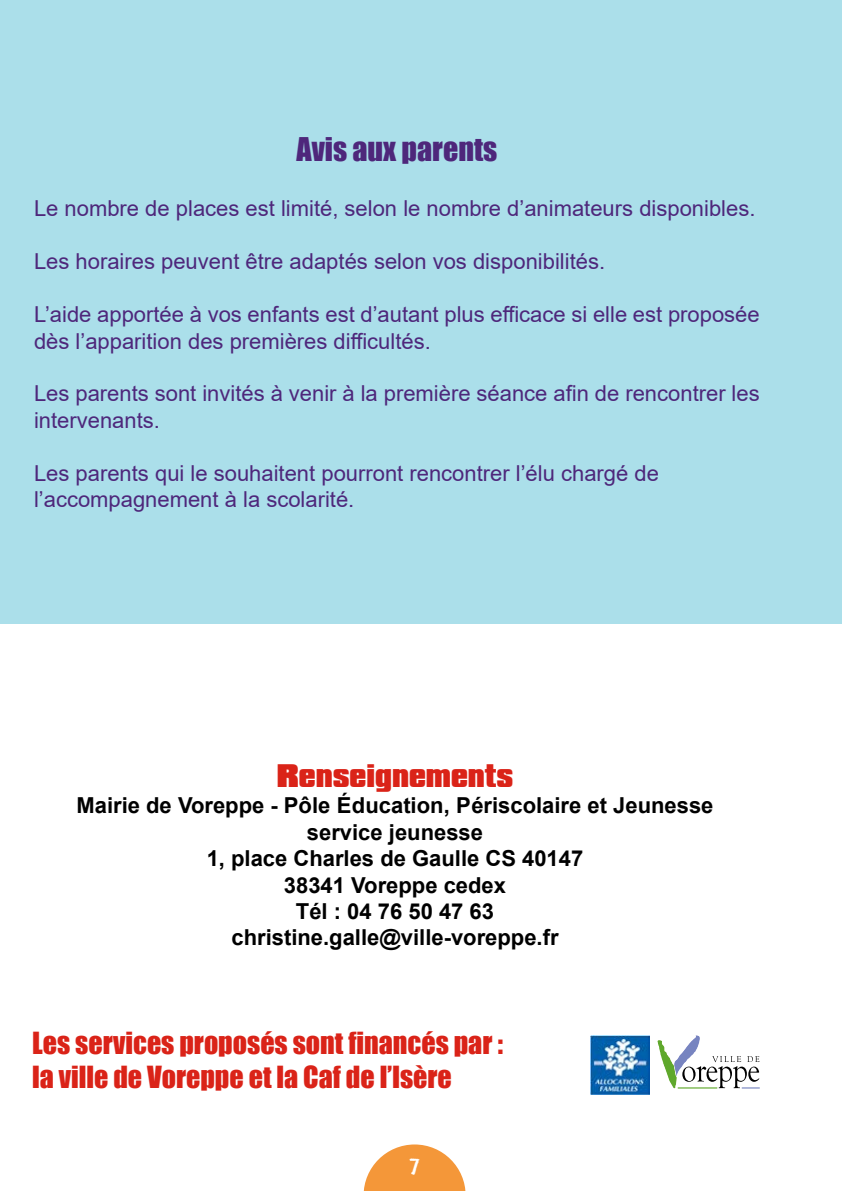
<style>
.page{position:relative;width:842px;height:1191px;background:#fff}
.page>*{position:absolute;margin:0;border:0;box-sizing:border-box;transform-origin:0 0}
.t1{font:30px "Impact";color:#4e277b}
.t2{font:28px/33.6px "Impact";color:#da2318}
.t3{font:900 28px "Compacta BT";color:#da2318}
.t4{font:24px "Eraser Dust";color:#fff}
.t5{font:22px/26.4px "Arial";color:#4e277b}
.t6{font:700 22px/26.4px "Arial";color:#000;text-align:center}
</style>
<div class="page">
<svg style="left:364px;top:1144px;width:102px;height:47px"></svg>
<div style="left:0;top:0;width:842px;height:624px;background:#abdfea"></div>
<img style="left:679px;top:1035px;width:17px;height:21px">
<img style="left:657px;top:1040px;width:15px;height:45px">
<hr style="left:678px;top:1087px;width:39px;height:1px;background:#5fa82c">
<svg style="left:682px;top:1056px;width:78px;height:32px"></svg>
<img style="left:590px;top:1035px;width:59px;height:59px">
<h1 class="t1" style="left:296px;top:126px;width:202px">Avis aux parents</h1>
<p class="t5" style="left:34px;top:195px;width:723px">Le nombre de places est limité, selon le nombre d’animateurs disponibles.</p>
<p class="t5" style="left:34px;top:248px;width:573px">Les horaires peuvent être adaptés selon vos disponibilités.</p>
<p class="t5" style="left:34px;top:301px;width:727px">L’aide apportée à vos enfants est d’autant plus efficace si elle est proposée dès l’apparition des premières difficultés.</p>
<p class="t5" style="left:34px;top:380px;width:727px">Les parents sont invités à venir à la première séance afin de rencontrer les intervenants.</p>
<p class="t5" style="left:34px;top:459px;width:626px">Les parents qui le souhaitent pourront rencontrer l’élu chargé de l’accompagnement à la scolarité.</p>
<p class="t3" style="left:277px;top:758px;width:238px">Renseignements</p>
<p class="t6" style="left:76px;top:792px;width:638px">Mairie de Voreppe - Pôle Éducation, Périscolaire et Jeunesse service jeunesse<br>1, place Charles de Gaulle CS 40147<br>38341 Voreppe cedex<br>Tél : 04 76 50 47 63<br>christine.galle@ville-voreppe.fr</p>
<p class="t2" style="left:32px;top:1025px;width:472px">Les services proposés sont financés par : la ville de Voreppe et la Caf de l’Isère</p>
<p class="t4" style="left:409px;top:1150px;width:12px">7</p>
</div>
